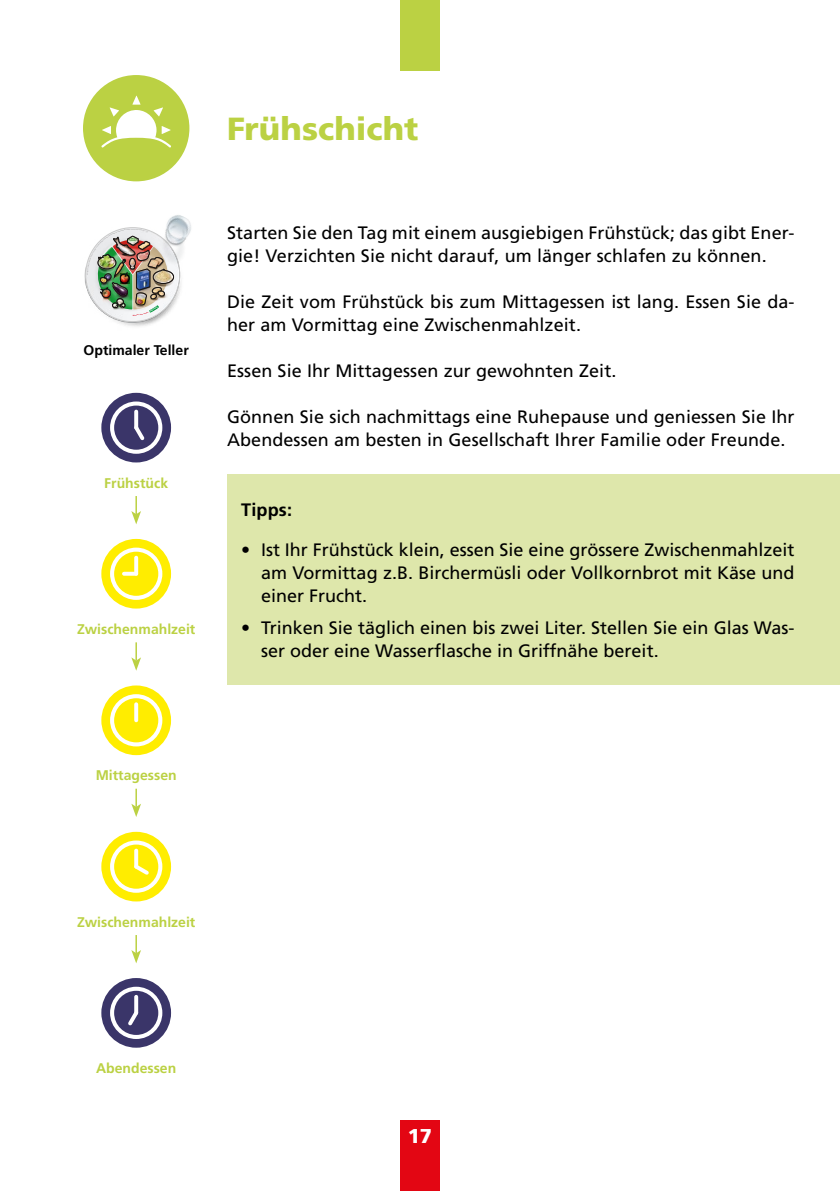
<style>
.page{position:relative;width:840px;height:1191px;background:#fff}
.page>*{position:absolute;margin:0;border:0;box-sizing:border-box;transform-origin:0 0}
.t1{font:900 32px "Frutiger LT Pro";color:#bbd143}
.t2{font:900 20px "Frutiger LT Pro";color:#fff}
.t3{font:18px/23px "Frutiger LT Pro";letter-spacing:.005em;color:#000}
.t4{font:700 18px "Frutiger LT Pro";letter-spacing:.01em;color:#000}
.t5{font:700 14px "Frutiger LT Pro";color:#bbd143}
.t6{font:700 14px "Frutiger LT Pro";color:#000}
</style>
<div class="page">
<div style="left:400px;top:1120px;width:39px;height:71px;background:#e30613"></div>
<div style="left:400px;top:0;width:39px;height:71px;background:#bbd143"></div>
<div style="left:83px;top:75px;width:106px;height:106px;background:#bbd143;border-radius:50%"></div>
<svg style="left:101px;top:96px;width:70px;height:52px"></svg>
<svg style="left:131px;top:496px;width:10px;height:28px"></svg>
<svg style="left:131px;top:642px;width:10px;height:28px"></svg>
<svg style="left:131px;top:788px;width:10px;height:29px"></svg>
<svg style="left:131px;top:935px;width:10px;height:28px"></svg>
<div style="left:227px;top:474px;width:612px;height:211px;background:#dee7ab"></div>
<img style="left:84px;top:247px;width:97px;height:59px">
<img style="left:166px;top:215px;width:25px;height:65px">
<img style="left:94px;top:245px;width:2px;height:22px">
<img style="left:96px;top:230px;width:80px;height:78px">
<img style="left:98px;top:227px;width:76px;height:100px">
<div style="left:101px;top:393px;width:70px;height:69px;background:#3a3569;border-radius:50%"></div>
<svg style="left:110px;top:401px;width:52px;height:53px"></svg>
<div style="left:101px;top:539px;width:70px;height:69px;background:#ffed00;border-radius:50%"></div>
<svg style="left:110px;top:547px;width:52px;height:53px"></svg>
<svg style="left:134px;top:557px;width:4px;height:17px"></svg>
<svg style="left:124px;top:572px;width:12px;height:4px"></svg>
<div style="left:101px;top:685px;width:70px;height:70px;background:#ffed00;border-radius:50%"></div>
<svg style="left:110px;top:694px;width:52px;height:52px"></svg>
<svg style="left:134px;top:704px;width:4px;height:16px"></svg>
<div style="left:101px;top:832px;width:70px;height:69px;background:#ffed00;border-radius:50%"></div>
<svg style="left:110px;top:840px;width:52px;height:52px"></svg>
<div style="left:101px;top:978px;width:70px;height:69px;background:#3a3569;border-radius:50%"></div>
<svg style="left:110px;top:986px;width:52px;height:53px"></svg>
<h1 class="t1" style="left:227px;top:109px;width:193px">Frühschicht</h1>
<p class="t6" style="left:84px;top:342px;width:107px">Optimaler Teller</p>
<p class="t5" style="left:104px;top:474px;width:65px">Frühstück</p>
<p class="t5" style="left:77px;top:621px;width:120px">Zwischenmahlzeit</p>
<p class="t3" style="left:227px;top:221px;width:568px">Starten Sie den Tag mit einem ausgiebigen Frühstück; das gibt Ener&shy;gie! Verzichten Sie nicht darauf, um länger schlafen zu können.</p>
<p class="t3" style="left:227px;top:290px;width:568px">Die Zeit vom Frühstück bis zum Mittagessen ist lang. Essen Sie da&shy;her am Vormittag eine Zwischenmahlzeit.</p>
<p class="t3" style="left:227px;top:359px;width:391px">Essen Sie Ihr Mittagessen zur gewohnten Zeit.</p>
<p class="t3" style="left:227px;top:405px;width:568px">Gönnen Sie sich nachmittags eine Ruhepause und geniessen Sie Ihr<br>Abendessen am besten in Gesellschaft Ihrer Familie oder Freunde.</p>
<p class="t4" style="left:241px;top:499px;width:52px">Tipps:</p>
<p class="t3" style="left:261px;top:538px;width:534px;text-align:justify;text-indent:-20px">• Ist Ihr Frühstück klein, essen Sie eine grössere Zwischenmahlzeit am Vormittag z.B. Birchermüsli oder Vollkornbrot mit Käse und einer Frucht.</p>
<p class="t3" style="left:261px;top:616px;width:534px;text-indent:-20px">• Trinken Sie täglich einen bis zwei Liter. Stellen Sie ein Glas Was&shy;ser oder eine Wasserflasche in Griffnähe bereit.</p>
<p class="t5" style="left:96px;top:767px;width:82px">Mittagessen</p>
<p class="t5" style="left:77px;top:913px;width:120px">Zwischenmahlzeit</p>
<p class="t5" style="left:96px;top:1059px;width:82px">Abendessen</p>
<p class="t2" style="left:407px;top:1124px;width:26px">17</p>
</div>
